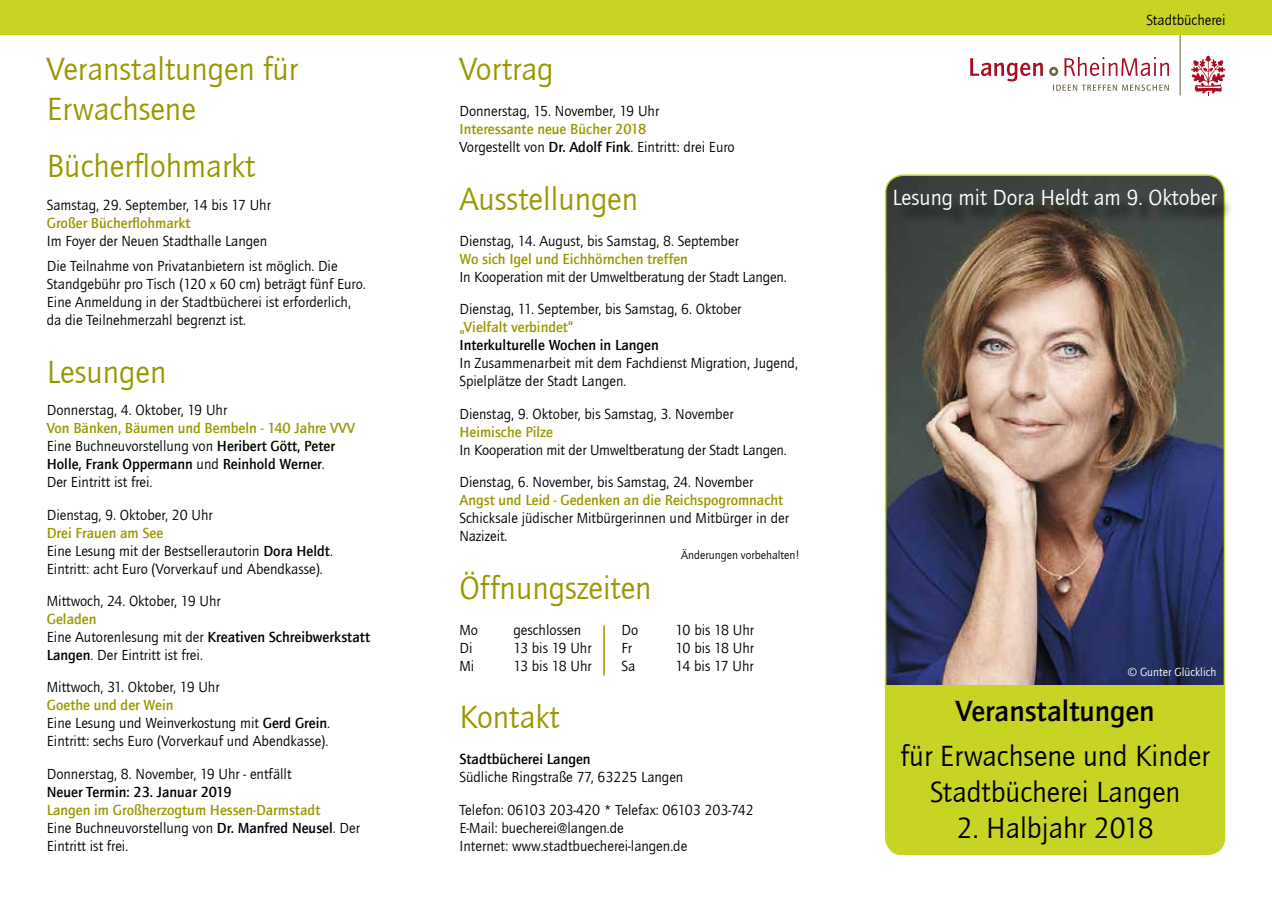
<style>
.page{position:relative;width:1272px;height:902px;background:#fff}
.page>*{position:absolute;margin:0;border:0;box-sizing:border-box;transform-origin:0 0}
.t1{font:33px/39.6px "ITC Quay Sans Com";color:#9a9800}
.t2{font:30px/36px "ITC Quay Sans Com";color:#000;text-align:center}
.t3{font:500 30px "ITC Quay Sans Com";color:#000}
.t4{font:22.5px "ITC Quay Sans Com";color:#fff}
.t5{font:15px/18px "ITC Quay Sans Com";color:#000}
.t6{font:500 15px/18px "ITC Quay Sans Com";color:#000}
.t7{font:500 15px "ITC Quay Sans Com";color:#9a9800}
.t8{font:12px "ITC Quay Sans Com";color:#000}
.t9{font:12px "ITC Quay Sans Com";color:#fff}
.s1{color:#9a9800}
.s2{font-weight:400}
.s3{font-weight:500;color:#9a9800}
.s4{font-weight:500}
</style>
<div class="page">
<svg style="left:1053px;top:84px;width:115px;height:7px"></svg>
<svg style="left:1064px;top:57px;width:105px;height:19px"></svg>
<svg style="left:1049px;top:67px;width:9px;height:9px"></svg>
<svg style="left:970px;top:58px;width:73px;height:23px"></svg>
<svg style="left:1191px;top:55px;width:34px;height:40px"></svg>
<hr style="left:1179px;top:34px;width:1px;height:61px;background:#6e6442">
<div style="left:0;top:0;width:1271px;height:34px;background:#c8d423"></div>
<img style="left:884px;top:174px;width:341px;height:511px">
<div style="left:884px;top:685px;width:341px;height:170px;background:#c8d423"></div>
<div style="left:897px;top:192px;width:337px;height:36px;background:#000;opacity:.75"></div>
<hr style="left:603px;top:625px;width:2px;height:50px;background:#9a9800">
<h1 class="t1" style="left:47px;top:49px;width:253px">Veranstaltungen für<br>Erwachsene</h1>
<h1 class="t1" style="left:47px;top:146px;width:210px">Bücherflohmarkt</h1>
<p class="t5" style="left:47px;top:195px;width:226px">Samstag, 29. September, 14 bis 17 Uhr</p>
<p class="t7" style="left:47px;top:213px;width:145px">Großer Bücherflohmarkt</p>
<p class="t5" style="left:47px;top:228px;width:292px;line-height:25.2px">Im Foyer der Neuen Stadthalle Langen<br>Die Teilnahme von Privatanbietern ist möglich. Die</p>
<p class="t5" style="left:47px;top:275px;width:320px">Standgebühr pro Tisch (120 x 60 cm) beträgt fünf Euro.<br>Eine Anmeldung in der Stadtbücherei ist erforderlich, da die Teilnehmerzahl begrenzt ist.</p>
<h1 class="t1" style="left:47px;top:351px;width:121px">Lesungen</h1>
<p class="t5" style="left:47px;top:401px;width:182px">Donnerstag, 4. Oktober, 19 Uhr</p>
<p class="t6" style="left:47px;top:418px;width:310px"><span class="s1">Von Bänken, Bäumen und Bembeln - 140 Jahre VVV </span><span class="s2">Eine Buchneuvorstellung von</span> Heribert Gött, Peter Holle, Frank Oppermann <span class="s2">und</span> Reinhold Werner<span class="s2">.<br>Der Eintritt ist frei.</span></p>
<p class="t5" style="left:47px;top:505px;width:167px">Dienstag, 9. Oktober, 20 Uhr</p>
<p class="t5" style="left:47px;top:523px;width:287px"><span class="s3">Drei Frauen am See<br></span>Eine Lesung mit der Bestsellerautorin <span class="s4">Dora Heldt</span>.<br>Eintritt: acht Euro (Vorverkauf und Abendkasse).</p>
<p class="t5" style="left:47px;top:591px;width:175px">Mittwoch, 24. Oktober, 19 Uhr</p>
<p class="t5" style="left:47px;top:609px;width:325px"><span class="s3">Geladen<br></span>Eine Autorenlesung mit der <span class="s4">Kreativen Schreibwerkstatt<br>Langen</span>. Der Eintritt ist frei.</p>
<p class="t5" style="left:47px;top:678px;width:174px">Mittwoch, 31. Oktober, 19 Uhr</p>
<p class="t5" style="left:47px;top:696px;width:285px"><span class="s3">Goethe und der Wein<br></span>Eine Lesung und Weinverkostung mit <span class="s4">Gerd Grein</span>.<br>Eintritt: sechs Euro (Vorverkauf und Abendkasse).</p>
<p class="t5" style="left:47px;top:764px;width:246px">Donnerstag, 8. November, 19 Uhr - entfällt</p>
<p class="t6" style="left:47px;top:782px;width:186px">Neuer Termin: 23. Januar 2019</p>
<p class="t5" style="left:47px;top:800px;width:314px"><span class="s3">Langen im Großherzogtum Hessen-Darmstadt<br></span>Eine Buchneuvorstellung von <span class="s4">Dr. Manfred Neusel</span>. Der<br>Eintritt ist frei.</p>
<h1 class="t1" style="left:459px;top:49px;width:96px">Vortrag</h1>
<p class="t5" style="left:459px;top:102px;width:201px">Donnerstag, 15. November, 19 Uhr</p>
<p class="t5" style="left:459px;top:120px;width:277px"><span class="s3">Interessante neue Bücher 2018<br></span>Vorgestellt von <span class="s4">Dr. Adolf Fink</span>. Eintritt: drei Euro</p>
<h1 class="t1" style="left:459px;top:178px;width:180px">Ausstellungen</h1>
<p class="t5" style="left:459px;top:231px;width:281px">Dienstag, 14. August, bis Samstag, 8. September</p>
<p class="t7" style="left:459px;top:249px;width:230px">Wo sich Igel und Eichhörnchen treffen</p>
<p class="t5" style="left:459px;top:260px;width:329px;line-height:32.4px">In Kooperation mit der Umweltberatung der Stadt Langen.<br>Dienstag, 11. September, bis Samstag, 6. Oktober</p>
<p class="t7" style="left:459px;top:318px;width:116px">„Vielfalt verbindet“</p>
<p class="t6" style="left:459px;top:336px;width:201px">Interkulturelle Wochen in Langen</p>
<p class="t5" style="left:459px;top:354px;width:340px">In Zusammenarbeit mit dem Fachdienst Migration, Jugend,<br>Spielplätze der Stadt Langen.</p>
<p class="t5" style="left:459px;top:404px;width:276px">Dienstag, 9. Oktober, bis Samstag, 3. November</p>
<p class="t7" style="left:459px;top:422px;width:95px">Heimische Pilze</p>
<p class="t5" style="left:459px;top:433px;width:329px;line-height:32.4px">In Kooperation mit der Umweltberatung der Stadt Langen.<br>Dienstag, 6. November, bis Samstag, 24. November</p>
<p class="t7" style="left:459px;top:491px;width:325px">Angst und Leid - Gedenken an die Reichspogromnacht</p>
<p class="t5" style="left:459px;top:509px;width:331px">Schicksale jüdischer Mitbürgerinnen und Mitbürger in der<br>Nazizeit.</p>
<p class="t8" style="left:681px;top:548px;width:120px">Änderungen vorbehalten!</p>
<h1 class="t1" style="left:459px;top:567px;width:194px">Öffnungszeiten</h1>
<p class="t5" style="left:459px;top:620px;width:20px">Mo</p>
<p class="t5" style="left:513px;top:620px;width:69px">geschlossen</p>
<p class="t5" style="left:621px;top:620px;width:18px">Do</p>
<p class="t5" style="left:675px;top:620px;width:80px">10 bis 18 Uhr</p>
<p class="t5" style="left:459px;top:638px;width:15px">Di</p>
<p class="t5" style="left:513px;top:638px;width:80px">13 bis 19 Uhr</p>
<p class="t5" style="left:621px;top:638px;width:12px">Fr</p>
<p class="t5" style="left:675px;top:638px;width:80px">10 bis 18 Uhr</p>
<p class="t5" style="left:459px;top:656px;width:16px">Mi</p>
<p class="t5" style="left:513px;top:656px;width:80px">13 bis 18 Uhr</p>
<p class="t5" style="left:621px;top:656px;width:15px">Sa</p>
<p class="t5" style="left:675px;top:656px;width:80px">14 bis 17 Uhr</p>
<h1 class="t1" style="left:459px;top:697px;width:101px">Kontakt</h1>
<p class="t6" style="left:459px;top:750px;width:133px">Stadtbücherei Langen</p>
<p class="t5" style="left:459px;top:761px;width:296px;line-height:32.4px">Südliche Ringstraße 77, 63225 Langen<br>Telefon: 06103 203-420 * Telefax: 06103 203-742</p>
<p class="t5" style="left:459px;top:818px;width:229px">E-Mail: buecherei@langen.de<br>Internet: www.stadtbuecherei-langen.de</p>
<p class="t5" style="left:1146px;top:11px;width:81px">Stadtbücherei</p>
<h3 class="t4" style="left:892px;top:185px;width:326px">Lesung mit Dora Heldt am 9. Oktober</h3>
<p class="t9" style="left:1127px;top:665px;width:90px">© Gunter Glücklich</p>
<h2 class="t3" style="left:955px;top:693px;width:200px">Veranstaltungen</h2>
<h2 class="t2" style="left:900px;top:737px;width:311px">für Erwachsene und Kinder<br>Stadtbücherei Langen</h2>
<h2 class="t2" style="left:956px;top:809px;width:199px">2. Halbjahr 2018</h2>
</div>
